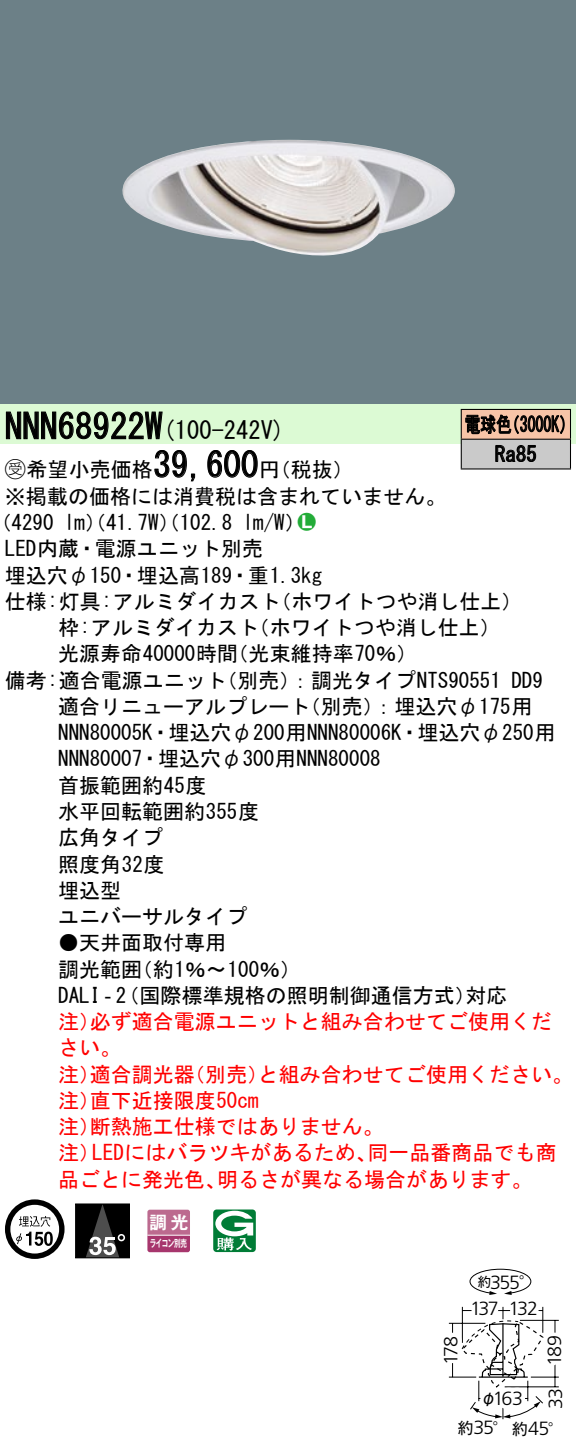
<style>
.page{position:relative;width:576px;height:1454px;background:#fff}
.page>*{position:absolute;margin:0;border:0;box-sizing:border-box;transform-origin:0 0}
.t1{font:35px "MS Gothic";color:#000}
.t2{font:24.5px "MS Gothic";color:#000}
.t3{font:21px/26.2px "MS Gothic";color:#000}
.t4{font:21px/26.2px "MS Gothic";color:#f00}
.t5{font:21px/29.8px "MS Gothic";color:#000;scale:.75 1}
.t6{font:21px "Ford Classification 1";color:#23ac38}
.t7{font:300 19.25px "Frutiger LT Std";letter-spacing:-.075em;color:#000}
.t8{font:17.5px "Gothic MB101 Pro De Bold 90 pv RKSJ H";color:#fff}
.t9{font:15.75px "Gothic MB101 Pro Regular 90 pv RKSJ H";color:#000}
.t10{font:13.3px "Gothic MB101 Pro Regular 90 pv RKSJ H";color:#000}
.t11{font:10.15px "Gothic MB101 Pro De Bold 90 pv RKSJ H";letter-spacing:-.05em;color:#fff;scale:.65 1}
.s1{font-size:35px}
.s2{font-family:"Ford Classification 1"}
.s3{color:#fff}
.s4{font-family:"Gothic MB101 Pro Regular 90 pv RKSJ H";font-weight:400;font-size:15.75px}
</style>
<div class="page">
<div style="left:0;top:0;width:575px;height:404px;background:#6c8087"></div>
<img style="left:122px;top:140px;width:333px;height:116px">
<div style="left:0;top:404px;width:575px;height:40px;background:#dcfad4"></div>
<svg style="left:6px;top:411px;width:157px;height:29px"></svg>
<svg style="left:154px;top:450px;width:42px;height:32px"></svg>
<svg style="left:207px;top:450px;width:51px;height:28px"></svg>
<svg style="left:5px;top:1199px;width:59px;height:60px"></svg>
<svg style="left:44px;top:1231px;width:9px;height:15px"></svg>
<div style="left:76px;top:1204px;width:53px;height:54px;background:#000"></div>
<div style="left:75px;top:1203px;width:55px;height:55px;border:1px solid #000"></div>
<svg style="left:86px;top:1204px;width:37px;height:54px"></svg>
<svg style="left:147px;top:1210px;width:43px;height:42px;background:#b45782"></svg>
<hr style="left:147px;top:1234px;width:43px;height:2px;background:#fff">
<svg style="left:213px;top:1209px;width:43px;height:43px"></svg>
<div style="left:461px;top:409px;width:109px;height:30px;background:#f7c4a7"></div>
<div style="left:461px;top:439px;width:109px;height:30px;background:#cacaca"></div>
<hr style="left:460px;top:409px;width:110px;height:1px;background:#000">
<hr style="left:569px;top:410px;width:2px;height:29px;background:#000">
<hr style="left:460px;top:439px;width:110px;height:1px;background:#000">
<hr style="left:569px;top:440px;width:2px;height:28px;background:#000">
<hr style="left:460px;top:468px;width:110px;height:2px;background:#000">
<svg style="left:460px;top:410px;width:104px;height:58px"></svg>
<svg style="left:448px;top:1269px;width:111px;height:151px"></svg>
<h1 class="t1" style="left:5px;top:409px;width:142px">NNN68922</h1>
<p class="t2" style="left:145px;top:418px;width:141px">(<span class="s1">W</span> 100-242 (V</p>
<p class="t5" style="left:494px;top:409px;width:57px;text-indent:-30px">電球色<br>Ra85</p>
<p class="t5" style="left:504px;top:409px;width:96px">（3000 (K</p>
<h1 class="t1" style="left:153px;top:447px;width:106px">39,600</h1>
<p class="t3" style="left:5px;top:457px;width:442px"><span class="s2">B</span>希望小売価格<br>※掲載の価格には消費税は含まれていません。</p>
<p class="t6" style="left:298px;top:511px;width:19px">2<span class="s3">7</span></p>
<p class="t3" style="left:259px;top:457px;width:96px">（円税抜(</p>
<p class="t3" style="left:243px;top:509px;width:64px">l m (W/</p>
<p class="t3" style="left:-9px;top:509px;width:65px">（4290</p>
<p class="t3" style="left:5px;top:536px;width:259px">LED内蔵・電源ユニット別売</p>
<p class="t3" style="left:5px;top:562px;width:318px">埋込穴φ150・埋込高189・重1.3kg</p>
<p class="t3" style="left:270px;top:588px;width:254px">（ホワイトつや消し仕上(</p>
<p class="t3" style="left:64px;top:509px;width:169px">lm）（41.7 ）（W 102.8</p>
<p class="t3" style="left:248px;top:588px;width:253px;text-indent:-243px">仕様:灯具:アルミダイカスト<br>（ホワイトつや消し仕上(</p>
<p class="t3" style="left:227px;top:614px;width:191px;text-indent:-169px">枠:アルミダイカスト<br>（光束維持率70％(</p>
<p class="t3" style="left:58px;top:641px;width:181px">光源寿命40000時間</p>
<p class="t3" style="left:216px;top:667px;width:286px">（別売：）調光タイプNTS90551</p>
<p class="t3" style="left:5px;top:667px;width:223px">備考:適合電源ユニット</p>
<p class="t3" style="left:511px;top:667px;width:33px">DD9</p>
<p class="t3" style="left:58px;top:693px;width:498px">適合リニューアルプレート<br>NNN80005 ・K 埋込穴φ200用NNN80006 ・K 埋込穴φ250用<br>NNN80007・埋込穴φ300用NNN80008<br>首振範囲約45度<br>水平回転範囲約355度<br>広角タイプ<br>照度角32度<br>埋込型<br>ユニバーサルタイプ</p>
<p class="t3" style="left:132px;top:929px;width:171px;text-indent:-74px">●天井面取付専用<br>（約1％〜100％(</p>
<p class="t3" style="left:300px;top:693px;width:234px">（別売：）埋込穴φ175用</p>
<p class="t3" style="left:58px;top:956px;width:85px">調光範囲</p>
<p class="t3" style="left:58px;top:982px;width:419px">DALI‐（2 国際標準規格の照明制御通信方式）</p>
<p class="t4" style="left:90px;top:1008px;width:463px">必ず適合電源ユニットと組み合わせてご使用くだ</p>
<p class="t3" style="left:465px;top:982px;width:43px">対応</p>
<p class="t4" style="left:58px;top:1008px;width:64px">注）さい。</p>
<p class="t4" style="left:258px;top:1061px;width:316px">と組み合わせてご使用ください。</p>
<p class="t4" style="left:90px;top:1061px;width:106px">適合調光器</p>
<p class="t4" style="left:184px;top:1061px;width:85px">（別売）</p>
<p class="t4" style="left:90px;top:1061px;width:170px;text-indent:-31px">注）<br>直下近接限度50cm</p>
<p class="t4" style="left:90px;top:1087px;width:295px;text-indent:-32px">注）<br>断熱施工仕様ではありません。</p>
<p class="t4" style="left:58px;top:1113px;width:43px">注）</p>
<p class="t4" style="left:92px;top:1139px;width:286px">LEDにはバラツキがあるため、</p>
<p class="t4" style="left:367px;top:1139px;width:190px">同一品番商品でも商</p>
<p class="t4" style="left:58px;top:1139px;width:43px">注）</p>
<p class="t4" style="left:58px;top:1166px;width:169px">品ごとに発光色、</p>
<p class="t4" style="left:217px;top:1166px;width:317px">明るさが異なる場合があります。</p>
<p class="t8" style="left:149px;top:1208px;width:41px">調光</p>
<p class="t11" style="left:150px;top:1235px;width:59px">ライコン別売</p>
<p class="t7" style="left:490px;top:1271px;width:46px">355<span class="s4">°</span></p>
<p class="t10" style="left:477px;top:1271px;width:15px">約</p>
<p class="t7" style="left:440px;top:1364px;width:30px;rotate:-90deg">178</p>
<p class="t7" style="left:470px;top:1297px;width:30px">137</p>
<p class="t7" style="left:508px;top:1297px;width:31px">132</p>
<p class="t7" style="left:543px;top:1366px;width:32px;rotate:-90deg">189</p>
<p class="t7" style="left:544px;top:1409px;width:23px;rotate:-90deg">33</p>
<p class="t7" style="left:528px;top:1418px;width:37px">45<span class="s4">°</span></p>
<p class="t7" style="left:492px;top:1387px;width:32px">163</p>
<p class="t9" style="left:480px;top:1385px;width:17px">φ</p>
<p class="t9" style="left:458px;top:1415px;width:17px">約</p>
<p class="t7" style="left:473px;top:1417px;width:36px">35<span class="s4">°</span></p>
<p class="t9" style="left:512px;top:1415px;width:17px">約</p>
</div>
